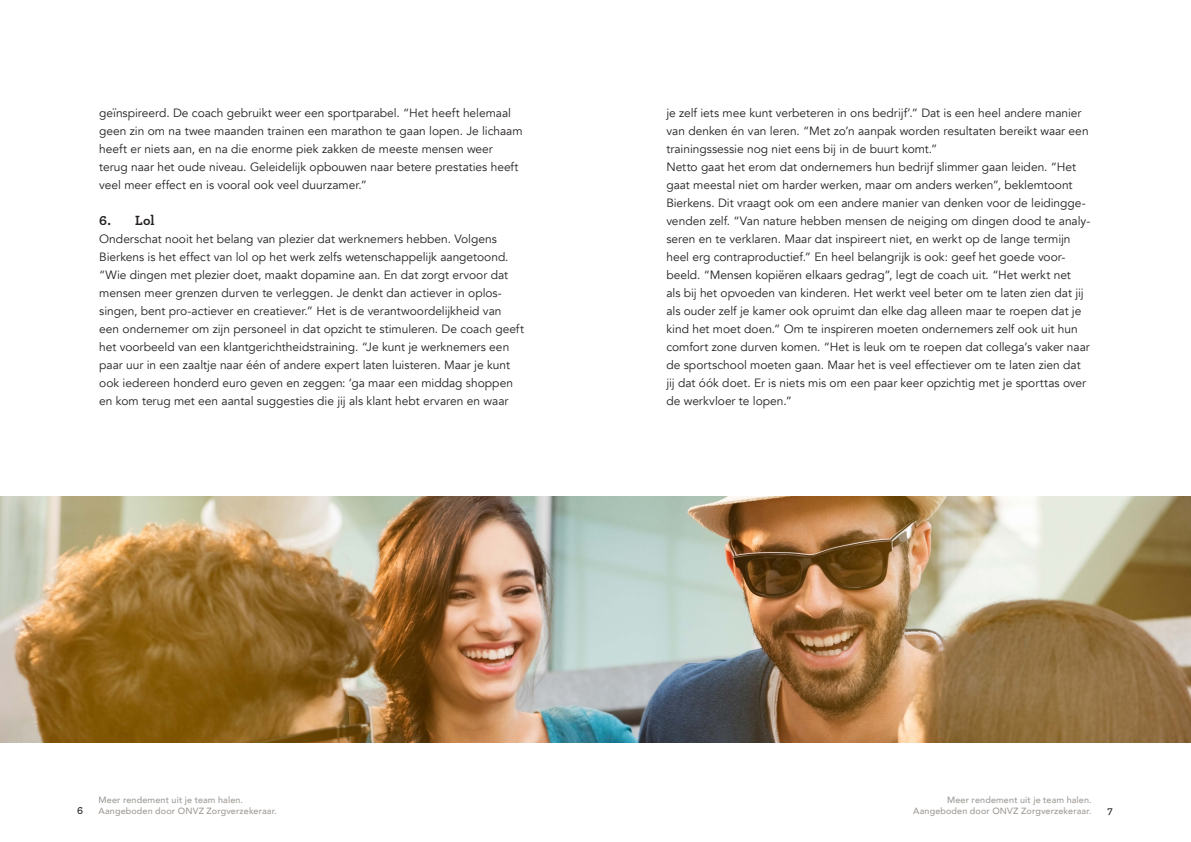
<style>
.page{position:relative;width:1191px;height:842px;background:#fff}
.page>*{position:absolute;margin:0;border:0;box-sizing:border-box;transform-origin:0 0}
.bold{font:700 14px "Archer";color:#231f20}
.t1{font:12px/18px "Avenir";letter-spacing:-.005em;color:#231f20}
.t2{font:600 11px "Archer";color:#231f20}
.t3{font:500 9px/10.8px "Avenir";letter-spacing:.015em;color:#5d564f;text-align:right}
</style>
<div class="page">
<img style="left:0;top:496px;width:1191px;height:247px">
<p class="t1" style="left:99px;top:104px;width:425px">geïnspireerd. De coach gebruikt weer een sportparabel. “Het heeft helemaal geen zin om na twee maanden trainen een marathon te gaan lopen. Je lichaam heeft er niets aan, en na die enorme piek zakken de meeste mensen weer terug naar het oude niveau. Geleidelijk opbouwen naar betere prestaties heeft veel meer effect en is vooral ook veel duurzamer.”</p>
<p class="bold" style="left:99px;top:209px;width:57px">6. Lol</p>
<p class="t1" style="left:99px;top:230px;width:426px">Onderschat nooit het belang van plezier dat werknemers hebben. Volgens Bierkens is het effect van lol op het werk zelfs wetenschappelijk aangetoond. “Wie dingen met plezier doet, maakt dopamine aan. En dat zorgt ervoor dat mensen meer grenzen durven te verleggen. Je denkt dan actiever in oplos&shy;singen, bent pro-actiever en creatiever.” Het is de verantwoordelijkheid van een ondernemer om zijn personeel in dat opzicht te stimuleren. De coach geeft het voorbeeld van een klantgerichtheidstraining. “Je kunt je werknemers een paar uur in een zaaltje naar één of andere expert laten luisteren. Maar je kunt ook iedereen honderd euro geven en zeggen: ‘ga maar een middag shoppen en kom terug met een aantal suggesties die jij als klant hebt ervaren en waar</p>
<p class="t1" style="left:666px;top:104px;width:424px">je zelf iets mee kunt verbeteren in ons bedrijf’.” Dat is een heel andere manier van denken én van leren. “Met zo’n aanpak worden resultaten bereikt waar een trainingssessie nog niet eens bij in de buurt komt.”</p>
<p class="t1" style="left:666px;top:158px;width:425px">Netto gaat het erom dat ondernemers hun bedrijf slimmer gaan leiden. “Het gaat meestal niet om harder werken, maar om anders werken”, beklemtoont Bierkens. Dit vraagt ook om een andere manier van denken voor de leidingge&shy;venden zelf. “Van nature hebben mensen de neiging om dingen dood te analy&shy;seren en te verklaren. Maar dat inspireert niet, en werkt op de lange termijn heel erg contraproductief.” En heel belangrijk is ook: geef het goede voor&shy;beeld. “Mensen kopiëren elkaars gedrag”, legt de coach uit. “Het werkt net<br>als bij het opvoeden van kinderen. Het werkt veel beter om te laten zien dat jij als ouder zelf je kamer ook opruimt dan elke dag alleen maar te roepen dat je kind het moet doen.” Om te inspireren moeten ondernemers zelf ook uit hun comfort zone durven komen. “Het is leuk om te roepen dat collega’s vaker naar de sportschool moeten gaan. Maar het is veel effectiever om te laten zien dat jij dat óók doet. Er is niets mis om een paar keer opzichtig met je sporttas over de werkvloer te lopen.”</p>
<p class="t3" style="left:99px;top:794px;width:146px">Meer rendement uit je team halen.</p>
<p class="t3" style="left:913px;top:794px;width:180px">Meer rendement uit je team halen.<br>Aangeboden door ONVZ Zorgverzekeraar.</p>
<p class="t2" style="left:77px;top:802px;width:8px">6</p>
<p class="t3" style="left:99px;top:805px;width:180px">Aangeboden door ONVZ Zorgverzekeraar.</p>
<p class="t2" style="left:1107px;top:802px;width:7px">7</p>
</div>
